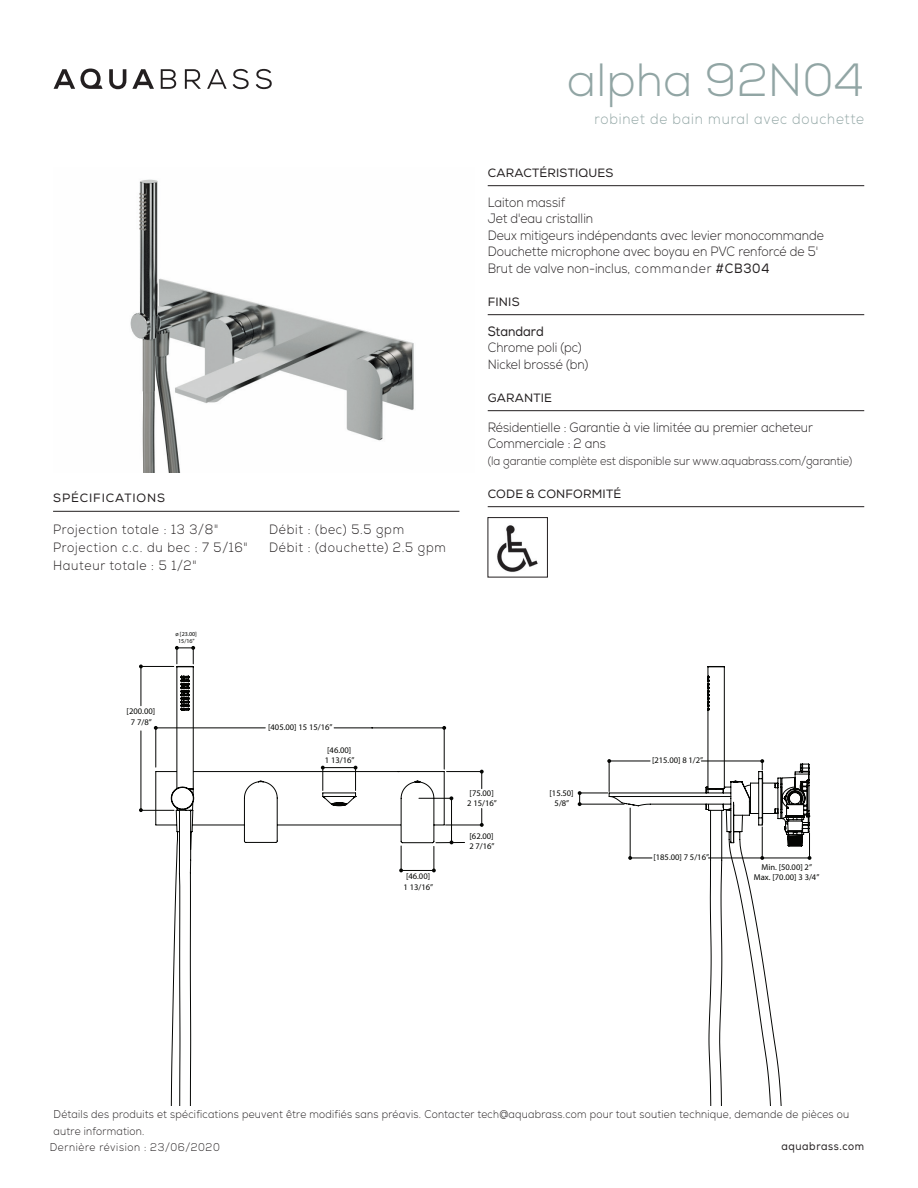
<style>
.page{position:relative;width:918px;height:1188px;background:#fff}
.page>*{position:absolute;margin:0;border:0;box-sizing:border-box;transform-origin:0 0}
.t1{font:300 46.5px "Nexa";color:#91a5a4}
.designer{font:300 15px "Nexa";letter-spacing:.06em;color:#91a5a4;scale:.9 1}
.designer-2{font:300 13.5px "Nexa";color:#231f20;scale:.9 1}
.designer-3{font:300 13.5px "Nexa";letter-spacing:.06em;color:#231f20;scale:.9 1}
.designer-4{font:13.5px "Nexa";color:#231f20;scale:.9 1}
.designer-5{font:300 12px "Nexa";color:#231f20;scale:.9 1}
.designer-6{font:12px "Nexa";letter-spacing:.015em;color:#231f20}
.designer-7{font:12px "Nexa";letter-spacing:.075em;color:#231f20}
.designer-8{font:300 11.25px/16.5px "Nexa";letter-spacing:.025em;color:#231f20;scale:.9 1}
.designer-9{font:300 11.25px "Nexa";letter-spacing:.06em;color:#231f20;scale:.9 1}
.designer-10{font:11.25px "Nexa";letter-spacing:.06em;color:#231f20;scale:.9 1}
.t2{font:8.55px/10.2px "Myriad Pro";color:#040503}
.t3{font:6px/7.2px "Myriad Pro";color:#040503;text-align:center}
.s1{font-weight:400}
</style>
<div class="page">
<hr style="left:488px;top:185px;width:376px;height:1px;background:#231f20">
<hr style="left:488px;top:314px;width:376px;height:1px;background:#231f20">
<hr style="left:488px;top:410px;width:376px;height:1px;background:#231f20">
<hr style="left:488px;top:506px;width:376px;height:1px;background:#231f20">
<hr style="left:53px;top:511px;width:406px;height:1px;background:#231f20">
<svg style="left:109px;top:69px;width:17px;height:20px"></svg>
<svg style="left:132px;top:69px;width:22px;height:20px"></svg>
<svg style="left:161px;top:69px;width:15px;height:20px"></svg>
<svg style="left:185px;top:69px;width:16px;height:20px"></svg>
<svg style="left:207px;top:69px;width:20px;height:20px"></svg>
<svg style="left:233px;top:69px;width:16px;height:20px"></svg>
<svg style="left:256px;top:69px;width:16px;height:20px"></svg>
<svg style="left:54px;top:69px;width:49px;height:20px"></svg>
<img style="left:497px;top:525px;width:41px;height:47px">
<div style="left:488px;top:517px;width:60px;height:60px;border:1px solid #231f20"></div>
<img style="left:130px;top:179px;width:284px;height:294px">
<svg style="left:155px;top:666px;width:655px;height:440px"></svg>
<hr style="left:762px;top:827px;width:1px;height:31px;background:#040503">
<hr style="left:630px;top:808px;width:1px;height:50px;background:#040503">
<hr style="left:708px;top:858px;width:102px;height:1px;background:#040503">
<hr style="left:580px;top:804px;width:44px;height:1px;background:#040503">
<hr style="left:323px;top:767px;width:33px;height:1px;background:#040503">
<hr style="left:401px;top:870px;width:33px;height:1px;background:#040503">
<hr style="left:156px;top:728px;width:1px;height:39px;background:#040503">
<hr style="left:444px;top:728px;width:1px;height:41px;background:#040503">
<hr style="left:156px;top:728px;width:109px;height:1px;background:#040503">
<hr style="left:334px;top:728px;width:39px;height:1px;background:#040503">
<hr style="left:372px;top:728px;width:72px;height:1px;background:#040503">
<hr style="left:609px;top:761px;width:1px;height:31px;background:#040503">
<hr style="left:701px;top:761px;width:61px;height:1px;background:#040503">
<hr style="left:609px;top:761px;width:41px;height:1px;background:#040503">
<hr style="left:447px;top:771px;width:35px;height:1px;background:#040503">
<hr style="left:446px;top:825px;width:36px;height:1px;background:#040503">
<hr style="left:419px;top:798px;width:33px;height:1px;background:#040503">
<hr style="left:451px;top:798px;width:1px;height:45px;background:#040503">
<hr style="left:141px;top:666px;width:33px;height:1px;background:#040503">
<hr style="left:141px;top:810px;width:33px;height:1px;background:#040503">
<hr style="left:141px;top:666px;width:1px;height:40px;background:#040503">
<hr style="left:141px;top:731px;width:1px;height:79px;background:#040503">
<svg style="left:175px;top:646px;width:20px;height:18px"></svg>
<svg style="left:139px;top:808px;width:4px;height:4px"></svg>
<svg style="left:321px;top:766px;width:4px;height:25px"></svg>
<svg style="left:354px;top:766px;width:3px;height:25px"></svg>
<svg style="left:154px;top:726px;width:4px;height:4px"></svg>
<svg style="left:442px;top:726px;width:4px;height:4px"></svg>
<svg style="left:480px;top:808px;width:4px;height:19px"></svg>
<svg style="left:480px;top:770px;width:4px;height:19px"></svg>
<svg style="left:449px;top:796px;width:4px;height:4px"></svg>
<svg style="left:432px;top:840px;width:33px;height:32px"></svg>
<svg style="left:399px;top:846px;width:4px;height:26px"></svg>
<svg style="left:578px;top:791px;width:30px;height:15px"></svg>
<svg style="left:607px;top:759px;width:4px;height:4px"></svg>
<svg style="left:760px;top:759px;width:4px;height:11px"></svg>
<svg style="left:628px;top:856px;width:24px;height:4px"></svg>
<svg style="left:808px;top:833px;width:3px;height:27px"></svg>
<p class="designer-7" style="left:53px;top:491px;width:114px">SPÉCIFICATIONS</p>
<p class="designer-3" style="left:53px;top:521px;width:185px">Projection totale : 13 3/8"</p>
<p class="designer-3" style="left:269px;top:521px;width:151px">Débit : (bec) 5.5 gpm</p>
<p class="designer-3" style="left:53px;top:539px;width:218px">Projection c.c. du bec : 7 5/16"</p>
<p class="designer-3" style="left:269px;top:539px;width:198px">Débit : (douchette) 2.5 gpm</p>
<p class="designer-3" style="left:53px;top:557px;width:161px">Hauteur totale : 5 1/2"</p>
<p class="t3" style="left:175px;top:630px;width:23px">ø [23.00]<br>15/16”</p>
<p class="t1" style="left:567px;top:53px;width:299px">alpha 92N04</p>
<p class="designer" style="left:595px;top:110px;width:301px">robinet de bain mural avec douchette</p>
<p class="designer-6" style="left:488px;top:166px;width:127px">CARACTÉRISTIQUES</p>
<p class="designer-2" style="left:488px;top:194px;width:87px">Laiton massif</p>
<p class="designer-2" style="left:488px;top:211px;width:119px">Jet d'eau cristallin</p>
<p class="designer-2" style="left:488px;top:227px;width:375px">Deux mitigeurs indépendants avec levier monocommande</p>
<p class="designer-2" style="left:488px;top:244px;width:369px">Douchette microphone avec boyau en PVC renforcé de 5'</p>
<p class="designer-2" style="left:488px;top:260px;width:315px">Brut de valve non-inclus, commander <span class="s1">#CB304</span></p>
<p class="designer-6" style="left:488px;top:295px;width:33px">FINIS</p>
<p class="designer-4" style="left:488px;top:323px;width:64px">Standard</p>
<p class="designer-2" style="left:488px;top:340px;width:106px">Chrome poli (pc)</p>
<p class="designer-2" style="left:488px;top:356px;width:113px">Nickel brossé (bn)</p>
<p class="designer-6" style="left:488px;top:391px;width:66px">GARANTIE</p>
<p class="designer-2" style="left:488px;top:419px;width:363px">Résidentielle : Garantie à vie limitée au premier acheteur</p>
<p class="designer-2" style="left:488px;top:436px;width:133px">Commerciale : 2 ans</p>
<p class="designer-5" style="left:488px;top:454px;width:407px">(la garantie complète est disponible sur www.aquabrass.com/garantie)</p>
<p class="designer-6" style="left:488px;top:487px;width:135px">CODE &amp; CONFORMITÉ</p>
<p class="t2" style="left:127px;top:706px;width:30px;text-align:center">[200.00]<br>7 7/8”</p>
<p class="t2" style="left:268px;top:722px;width:66px">[405.00] 15 15/16”</p>
<p class="t2" style="left:325px;top:745px;width:31px">[46.00]<br>1 13/16”</p>
<p class="t2" style="left:404px;top:871px;width:31px">[46.00]<br>1 13/16”</p>
<p class="t2" style="left:467px;top:787px;width:31px">[75.00]<br>2 15/16”</p>
<p class="t2" style="left:469px;top:831px;width:27px">[62.00]<br>2 7/16”</p>
<p class="t2" style="left:550px;top:788px;width:26px;text-align:center">[15.50]<br>5/8”</p>
<p class="t2" style="left:652px;top:755px;width:53px">[215.00] 8 1/2”</p>
<p class="t2" style="left:653px;top:852px;width:57px">[185.00] 7 5/16”</p>
<p class="t2" style="left:754px;top:862px;width:67px;text-align:center">Min. [50.00] 2”<br>Max. [70.00] 3 3/4”</p>
<p class="designer-8" style="left:54px;top:1106px;width:886px">Détails des produits et spécifications peuvent être modifiés sans préavis. Contacter tech@aquabrass.com pour tout soutien technique, demande de pièces ou autre information.</p>
<p class="designer-9" style="left:50px;top:1140px;width:191px">Dernière révision : 23/06/2020</p>
<p class="designer-10" style="left:781px;top:1140px;width:94px">aquabrass.com</p>
</div>
